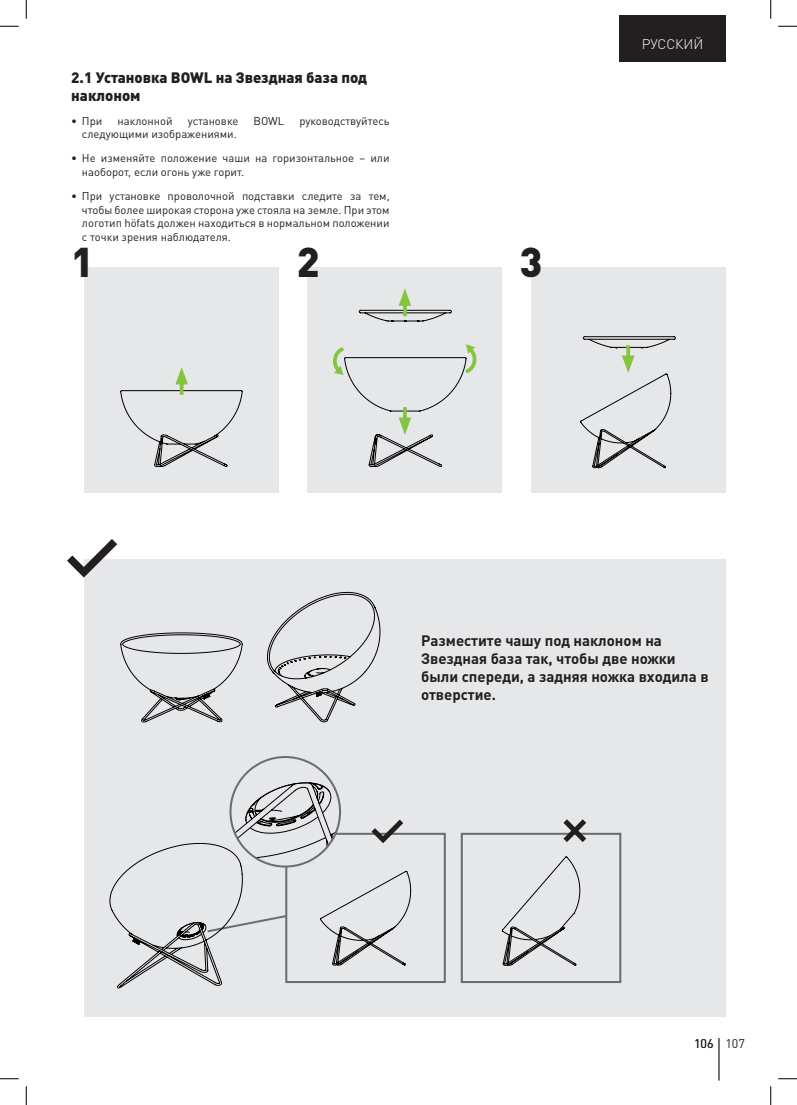
<style>
.page{position:relative;width:797px;height:1105px;background:#fff}
.page>*{position:absolute;margin:0;border:0;box-sizing:border-box;transform-origin:0 0}
.t1{font:900 41.12px "DIN Pro";color:#231f20}
.t2{font:700 15px/18px "DIN Pro";color:#231f20}
.t3{font:900 15px/18px "DIN Pro";color:#231f20}
.t4{font:300 13.75px "DIN Pro";color:#fff}
.t5{font:12.5px "DIN Pro";color:#231f20}
.t6{font:11.25px/13.5px "DIN Pro";color:#231f20}
</style>
<div class="page">
<div style="left:619px;top:16px;width:106px;height:35px;background:#231f20"></div>
<div style="left:619px;top:26px;width:106px;height:35px;background:#231f20"></div>
<hr style="left:718px;top:1038px;width:1px;height:42px;background:#231f20">
<div style="left:307px;top:267px;width:195px;height:225px;background:#e6e7e9"></div>
<div style="left:84px;top:267px;width:195px;height:225px;background:#e6e7e9"></div>
<svg style="left:120px;top:390px;width:122px;height:77px"></svg>
<div style="left:84px;top:559px;width:641px;height:458px;background:#e6e7e9"></div>
<svg style="left:67px;top:539px;width:51px;height:39px"></svg>
<div style="left:461px;top:833px;width:160px;height:150px;border:2px solid #6c6d70"></div>
<div style="left:285px;top:833px;width:161px;height:150px;border:2px solid #6c6d70"></div>
<svg style="left:558px;top:819px;width:33px;height:23px"></svg>
<div style="left:530px;top:267px;width:195px;height:225px;background:#e6e7e9"></div>
<hr style="left:180px;top:378px;width:3px;height:17px;background:#84c440">
<svg style="left:175px;top:367px;width:13px;height:17px"></svg>
<svg style="left:582px;top:336px;width:94px;height:12px"></svg>
<svg style="left:333px;top:288px;width:144px;height:179px"></svg>
<svg style="left:626px;top:345px;width:4px;height:10px"></svg>
<svg style="left:267px;top:592px;width:113px;height:130px"></svg>
<svg style="left:120px;top:632px;width:123px;height:91px"></svg>
<svg style="left:580px;top:355px;width:91px;height:113px"></svg>
<svg style="left:501px;top:856px;width:79px;height:110px"></svg>
<svg style="left:109px;top:757px;width:302px;height:231px"></svg>
<svg style="left:0;top:25px;width:19px;height:2px"></svg>
<svg style="left:778px;top:25px;width:19px;height:2px"></svg>
<svg style="left:0;top:1078px;width:19px;height:1px"></svg>
<svg style="left:778px;top:1078px;width:19px;height:1px"></svg>
<svg style="left:25px;top:0;width:2px;height:19px"></svg>
<svg style="left:25px;top:1086px;width:2px;height:19px"></svg>
<svg style="left:770px;top:0;width:1px;height:19px"></svg>
<svg style="left:770px;top:1086px;width:1px;height:19px"></svg>
<h2 class="t3" style="left:71px;top:68px;width:297px">2.1 Установка BOWL на Звездная база под наклоном</h2>
<p class="t6" style="left:71px;top:114px;width:33px">• При</p>
<p class="t6" style="left:117px;top:114px;width:57px">наклонной</p>
<p class="t6" style="left:188px;top:114px;width:52px">установке</p>
<p class="t6" style="left:253px;top:114px;width:32px">BOWL</p>
<p class="t6" style="left:299px;top:114px;width:92px">руководствуйтесь</p>
<p class="t6" style="left:82px;top:127px;width:156px">следующими изображениями.</p>
<p class="t6" style="left:82px;top:151px;width:309px;text-indent:-11px">• Не изменяйте положение чаши на горизонтальное – или наоборот, если огонь уже горит.</p>
<p class="t6" style="left:82px;top:189px;width:309px;text-align:justify;text-indent:-11px">• При установке проволочной подставки следите за тем, чтобы более широкая сторона уже стояла на земле. При этом логотип höfats должен находиться в нормальном положении с точки зрения наблюдателя.</p>
<h1 class="t1" style="left:71px;top:234px;width:24px">1</h1>
<h1 class="t1" style="left:297px;top:234px;width:24px">2</h1>
<h1 class="t1" style="left:519px;top:234px;width:24px">3</h1>
<p class="t4" style="left:641px;top:35px;width:63px">РУССКИЙ</p>
<h2 class="t2" style="left:421px;top:631px;width:289px">Разместите чашу под наклоном на<br>Звездная база так, чтобы две ножки были спереди, а задняя ножка входила в отверстие.</h2>
<p class="t5" style="left:694px;top:1034px;width:52px">106 107</p>
</div>
